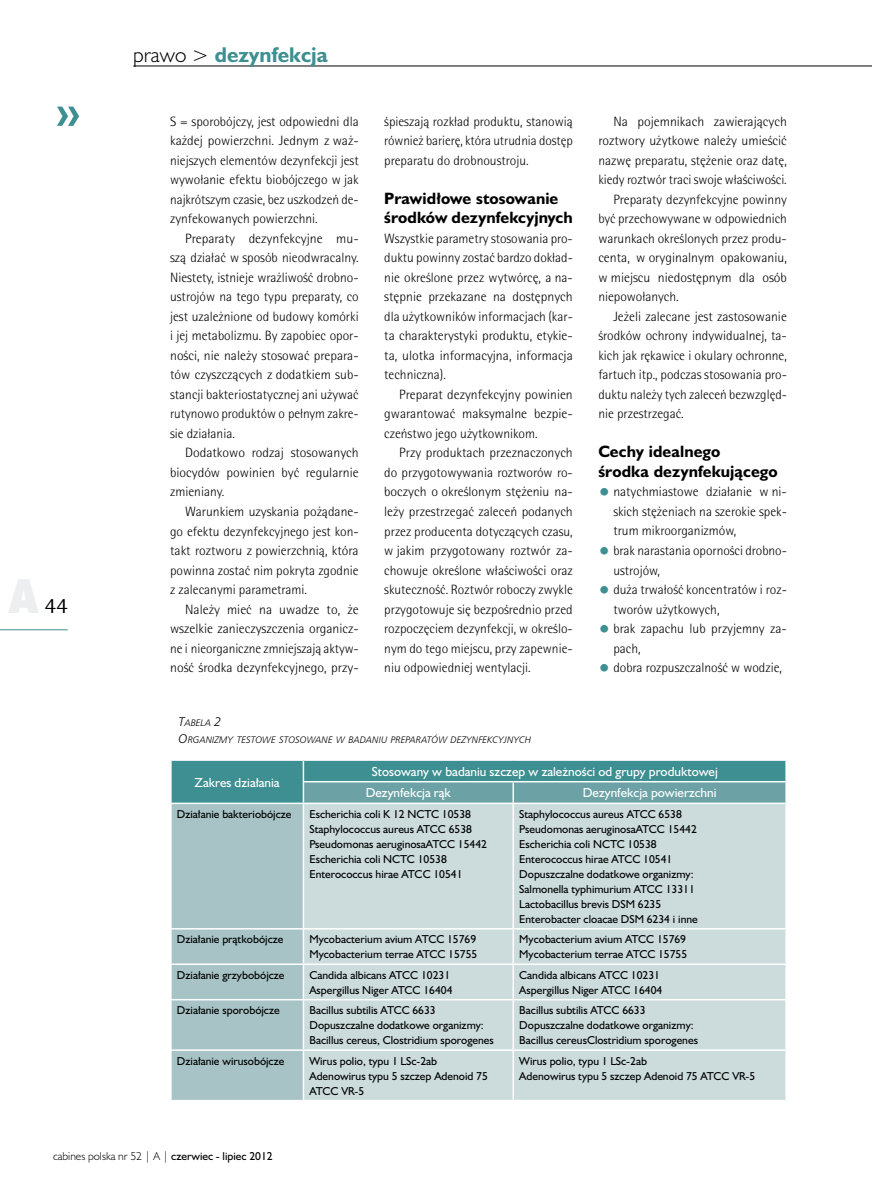
<style>
.page{position:relative;width:872px;height:1191px;background:#fff}
.page>*{position:absolute;margin:0;border:0;box-sizing:border-box;transform-origin:0 0}
.t1{font:22.5px "Rotis Semi Serif Pl";color:#000}
.t2{font:700 19.5px "Humanst 521 PL";color:#3e8f91}
.t3{font:700 15px/19.5px "Humanst 521 PL";letter-spacing:.005em;color:#000}
.t4{font:300 13.5px/19.5px "Rotis Semi Sans Pl";color:#000;text-align:justify}
.t5{font:12px/21.6px "Humanst 521 PL";color:#fff}
.t6{font:10.5px/15px "Humanst 521 PL";color:#000}
.t7{font:300 10.5px "Humanst 521 Lt PL";color:#000}
.t8{font:italic 9px/17.1px "Humnst 777 Lt PL";color:#000}
.s1{font-family:"Humanst 521 X Bd Cn PL";font-size:45px;color:#edeeef}
.s2{font-family:"Humanst 521 Lt PL";font-weight:300;color:#000}
.s3{font-family:"Rotis Sans Serif Pl";font-weight:700;font-stretch:expanded;font-size:21px;color:#3e8f91}
.s4{font-size:12px}
.s5{font-family:"Humanst 521 PL";font-weight:400}
</style>
<div class="page">
<hr style="left:0;top:629px;width:68px;height:1px;background:#3e8f91">
<svg style="left:57px;top:107px;width:22px;height:19px"></svg>
<hr style="left:133px;top:66px;width:739px;height:1px;background:#000">
<svg style="left:171px;top:760px;width:615px;height:339px;background:#b6cfd0"></svg>
<hr style="left:513px;top:781px;width:274px;height:1px;background:#fff">
<hr style="left:512px;top:782px;width:2px;height:20px;background:#fff">
<hr style="left:785px;top:782px;width:2px;height:20px;background:#fff">
<hr style="left:170px;top:802px;width:133px;height:2px;background:#fff">
<hr style="left:170px;top:804px;width:2px;height:124px;background:#fff">
<hr style="left:303px;top:802px;width:210px;height:2px;background:#fff">
<hr style="left:303px;top:804px;width:1px;height:124px;background:#fff">
<hr style="left:513px;top:802px;width:274px;height:2px;background:#fff">
<hr style="left:512px;top:804px;width:2px;height:124px;background:#fff">
<hr style="left:785px;top:804px;width:2px;height:124px;background:#fff">
<hr style="left:170px;top:928px;width:133px;height:1px;background:#fff">
<hr style="left:170px;top:929px;width:2px;height:34px;background:#fff">
<hr style="left:303px;top:928px;width:210px;height:1px;background:#fff">
<hr style="left:303px;top:929px;width:1px;height:34px;background:#fff">
<hr style="left:513px;top:928px;width:274px;height:1px;background:#fff">
<hr style="left:512px;top:929px;width:2px;height:34px;background:#fff">
<hr style="left:785px;top:929px;width:2px;height:34px;background:#fff">
<hr style="left:170px;top:963px;width:133px;height:2px;background:#fff">
<hr style="left:170px;top:965px;width:2px;height:34px;background:#fff">
<hr style="left:303px;top:963px;width:210px;height:2px;background:#fff">
<hr style="left:303px;top:965px;width:1px;height:34px;background:#fff">
<hr style="left:513px;top:963px;width:274px;height:2px;background:#fff">
<hr style="left:512px;top:965px;width:2px;height:34px;background:#fff">
<hr style="left:785px;top:965px;width:2px;height:34px;background:#fff">
<hr style="left:170px;top:999px;width:133px;height:1px;background:#fff">
<hr style="left:170px;top:1000px;width:2px;height:49px;background:#fff">
<hr style="left:303px;top:999px;width:210px;height:1px;background:#fff">
<hr style="left:303px;top:1000px;width:1px;height:49px;background:#fff">
<hr style="left:513px;top:999px;width:274px;height:1px;background:#fff">
<hr style="left:512px;top:1000px;width:2px;height:49px;background:#fff">
<hr style="left:785px;top:1000px;width:2px;height:49px;background:#fff">
<hr style="left:170px;top:1049px;width:133px;height:2px;background:#fff">
<hr style="left:170px;top:1051px;width:2px;height:48px;background:#fff">
<hr style="left:303px;top:1049px;width:210px;height:2px;background:#fff">
<hr style="left:303px;top:1051px;width:1px;height:48px;background:#fff">
<hr style="left:513px;top:1049px;width:274px;height:2px;background:#fff">
<hr style="left:512px;top:1051px;width:2px;height:48px;background:#fff">
<hr style="left:785px;top:1051px;width:2px;height:48px;background:#fff">
<h1 class="t1" style="left:9px;top:592px;width:60px"><span class="s1">A</span>44</h1>
<h2 class="t2" style="left:133px;top:41px;width:196px"><span class="s2">prawo &gt;</span> dezynfekcja</h2>
<p class="t4" style="left:170px;top:111px;width:190px">S = sporobójczy, jest odpowiedni dla każdej powierzchni. Jednym z waż&shy;niejszych elementów dezynfekcji jest wywołanie efektu biobójczego w jak najkrótszym czasie, bez uszkodzeń de&shy;zynfekowanych powierzchni.</p>
<p class="t4" style="left:170px;top:228px;width:190px;text-indent:15px">Preparaty dezynfekcyjne mu&shy;szą działać w sposób nieodwracalny.<br>Niestety, istnieje wrażliwość drobno&shy;ustrojów na tego typu preparaty, co jest uzależnione od budowy komórki i jej metabolizmu. By zapobiec opor&shy;ności, nie należy stosować prepara&shy;tów czyszczących z dodatkiem sub&shy;stancji bakteriostatycznej ani używać rutynowo produktów o pełnym zakre&shy;sie działania.</p>
<p class="t4" style="left:170px;top:443px;width:190px;text-indent:15px">Dodatkowo rodzaj stosowanych biocydów powinien być regularnie zmieniany.</p>
<p class="t4" style="left:170px;top:501px;width:190px;text-indent:15px">Warunkiem uzyskania pożądane&shy;go efektu dezynfekcyjnego jest kon&shy;takt roztworu z powierzchnią, która powinna zostać nim pokryta zgodnie z zalecanymi parametrami.</p>
<p class="t4" style="left:170px;top:599px;width:190px;text-indent:15px">Należy mieć na uwadze to, że wszelkie zanieczyszczenia organicz&shy;ne i nieorganiczne zmniejszają aktyw&shy;ność środka dezynfekcyjnego, przy-</p>
<p class="t4" style="left:384px;top:111px;width:190px">śpieszają rozkład produktu, stanowią również barierę, która utrudnia dostęp preparatu do drobnoustroju.</p>
<p class="t3" style="left:384px;top:188px;width:190px">Prawidłowe stosowanie środków dezynfekcyjnych</p>
<p class="t4" style="left:384px;top:228px;width:190px">Wszystkie parametry stosowania pro&shy;duktu powinny zostać bardzo dokład&shy;nie określone przez wytwórcę, a na&shy;stępnie przekazane na dostępnych dla użytkowników informacjach (kar&shy;ta charakterystyki produktu, etykie&shy;ta, ulotka informacyjna, informacja techniczna).</p>
<p class="t4" style="left:384px;top:384px;width:190px;text-indent:15px">Preparat dezynfekcyjny powinien gwarantować maksymalne bezpie&shy;czeństwo jego użytkownikom.</p>
<p class="t4" style="left:384px;top:443px;width:190px;text-indent:15px">Przy produktach przeznaczonych do przygotowywania roztworów ro&shy;boczych o określonym stężeniu na&shy;leży przestrzegać zaleceń podanych przez producenta dotyczących czasu, w jakim przygotowany roztwór za&shy;chowuje określone właściwości oraz skuteczność. Roztwór roboczy zwykle przygotowuje się bezpośrednio przed rozpoczęciem dezynfekcji, w określo&shy;nym do tego miejscu, przy zapewnie&shy;niu odpowiedniej wentylacji.</p>
<p class="t4" style="left:613px;top:111px;width:175px">Na pojemnikach zawierających</p>
<p class="t4" style="left:598px;top:131px;width:190px">roztwory użytkowe należy umieścić</p>
<p class="t4" style="left:598px;top:150px;width:190px">nazwę preparatu, stężenie oraz datę,</p>
<p class="t4" style="left:598px;top:170px;width:190px">kiedy roztwór traci swoje właściwości.</p>
<p class="t4" style="left:613px;top:189px;width:175px">Preparaty dezynfekcyjne powinny</p>
<p class="t4" style="left:598px;top:209px;width:190px">być przechowywane w odpowiednich</p>
<p class="t4" style="left:598px;top:228px;width:190px">warunkach określonych przez produ-</p>
<p class="t4" style="left:598px;top:248px;width:190px">centa, w oryginalnym opakowaniu,</p>
<p class="t4" style="left:598px;top:267px;width:190px">w miejscu niedostępnym dla osób</p>
<p class="t4" style="left:598px;top:287px;width:82px">niepowołanych.</p>
<p class="t4" style="left:613px;top:306px;width:175px">Jeżeli zalecane jest zastosowanie</p>
<p class="t4" style="left:598px;top:326px;width:190px">środków ochrony indywidualnej, ta-</p>
<p class="t4" style="left:598px;top:345px;width:190px">kich jak rękawice i okulary ochronne,</p>
<p class="t4" style="left:598px;top:365px;width:190px">fartuch itp., podczas stosowania pro-</p>
<p class="t4" style="left:598px;top:384px;width:190px">duktu należy tych zaleceń bezwzględ-</p>
<p class="t4" style="left:598px;top:404px;width:87px">nie przestrzegać.</p>
<p class="t3" style="left:598px;top:442px;width:181px">Cechy idealnego<br>środka dezynfekującego</p>
<p class="t4" style="left:613px;top:482px;width:175px;text-indent:-15px"><span class="s3">•</span> natychmiastowe działanie w ni&shy;skich stężeniach na szerokie spek&shy;trum mikroorganizmów,</p>
<p class="t4" style="left:613px;top:540px;width:175px;text-indent:-15px"><span class="s3">•</span> brak narastania oporności drobno&shy;ustrojów,</p>
<p class="t4" style="left:613px;top:579px;width:175px;text-indent:-15px"><span class="s3">•</span> duża trwałość koncentratów i roz&shy;tworów użytkowych,</p>
<p class="t4" style="left:613px;top:618px;width:175px;text-indent:-15px"><span class="s3">•</span> brak zapachu lub przyjemny za&shy;pach,</p>
<p class="t4" style="left:598px;top:657px;width:185px"><span class="s3">•</span> dobra rozpuszczalność w wodzie,</p>
<p class="t8" style="left:179px;top:714px;width:354px"><span class="s4">T</span>ABELA <span class="s4">2<br>O</span>RGANIZMY TESTOWE STOSOWANE W BADANIU PREPARATÓW DEZYNFEKCYJNYCH</p>
<p class="t5" style="left:195px;top:771px;width:87px">Zakres działania</p>
<p class="t5" style="left:366px;top:760px;width:354px;text-indent:6px">Stosowany w badaniu szczep w zależności od grupy produktowej<br>Dezynfekcja rąk</p>
<p class="t5" style="left:583px;top:781px;width:135px">Dezynfekcja powierzchni</p>
<p class="t6" style="left:177px;top:806px;width:116px">Działanie bakteriobójcze</p>
<p class="t6" style="left:309px;top:806px;width:179px">Escherichia coli K 12 NCTC 10538<br>Staphylococcus aureus ATCC 6538<br>Pseudomonas aeruginosaATCC 15442<br>Escherichia coli NCTC 10538<br>Enterococcus hirae ATCC 10541</p>
<p class="t6" style="left:519px;top:806px;width:180px">Staphylococcus aureus ATCC 6538<br>Pseudomonas aeruginosaATCC 15442<br>Escherichia coli NCTC 10538<br>Enterococcus hirae ATCC 10541<br>Dopuszczalne dodatkowe organizmy:<br>Salmonella typhimurium ATCC 13311<br>Lactobacillus brevis DSM 6235<br>Enterobacter cloacae DSM 6234 i inne</p>
<p class="t6" style="left:177px;top:931px;width:108px">Działanie prątkobójcze</p>
<p class="t6" style="left:309px;top:931px;width:169px">Mycobacterium avium ATCC 15769<br>Mycobacterium terrae ATCC 15755</p>
<p class="t6" style="left:519px;top:931px;width:169px">Mycobacterium avium ATCC 15769<br>Mycobacterium terrae ATCC 15755</p>
<p class="t6" style="left:177px;top:967px;width:109px">Działanie grzybobójcze</p>
<p class="t6" style="left:309px;top:967px;width:145px">Candida albicans ATCC 10231<br>Aspergillus Niger ATCC 16404</p>
<p class="t6" style="left:519px;top:967px;width:145px">Candida albicans ATCC 10231<br>Aspergillus Niger ATCC 16404</p>
<p class="t6" style="left:177px;top:1002px;width:104px">Działanie sporobójcze</p>
<p class="t6" style="left:309px;top:1002px;width:186px">Bacillus subtilis ATCC 6633<br>Dopuszczalne dodatkowe organizmy:<br>Bacillus cereus, Clostridium sporogenes</p>
<p class="t6" style="left:519px;top:1002px;width:180px">Bacillus subtilis ATCC 6633<br>Dopuszczalne dodatkowe organizmy:<br>Bacillus cereusClostridium sporogenes</p>
<p class="t6" style="left:177px;top:1053px;width:109px">Działanie wirusobójcze</p>
<p class="t6" style="left:309px;top:1053px;width:180px">Wirus polio, typu 1 LSc-2ab<br>Adenowirus typu 5 szczep Adenoid 75<br>ATCC VR-5</p>
<p class="t6" style="left:519px;top:1053px;width:237px">Wirus polio, typu 1 LSc-2ab<br>Adenowirus typu 5 szczep Adenoid 75 ATCC VR-5</p>
<p class="t7" style="left:53px;top:1149px;width:221px">cabines polska nr 52 | A | <span class="s5">czerwiec - lipiec 2012</span></p>
</div>
